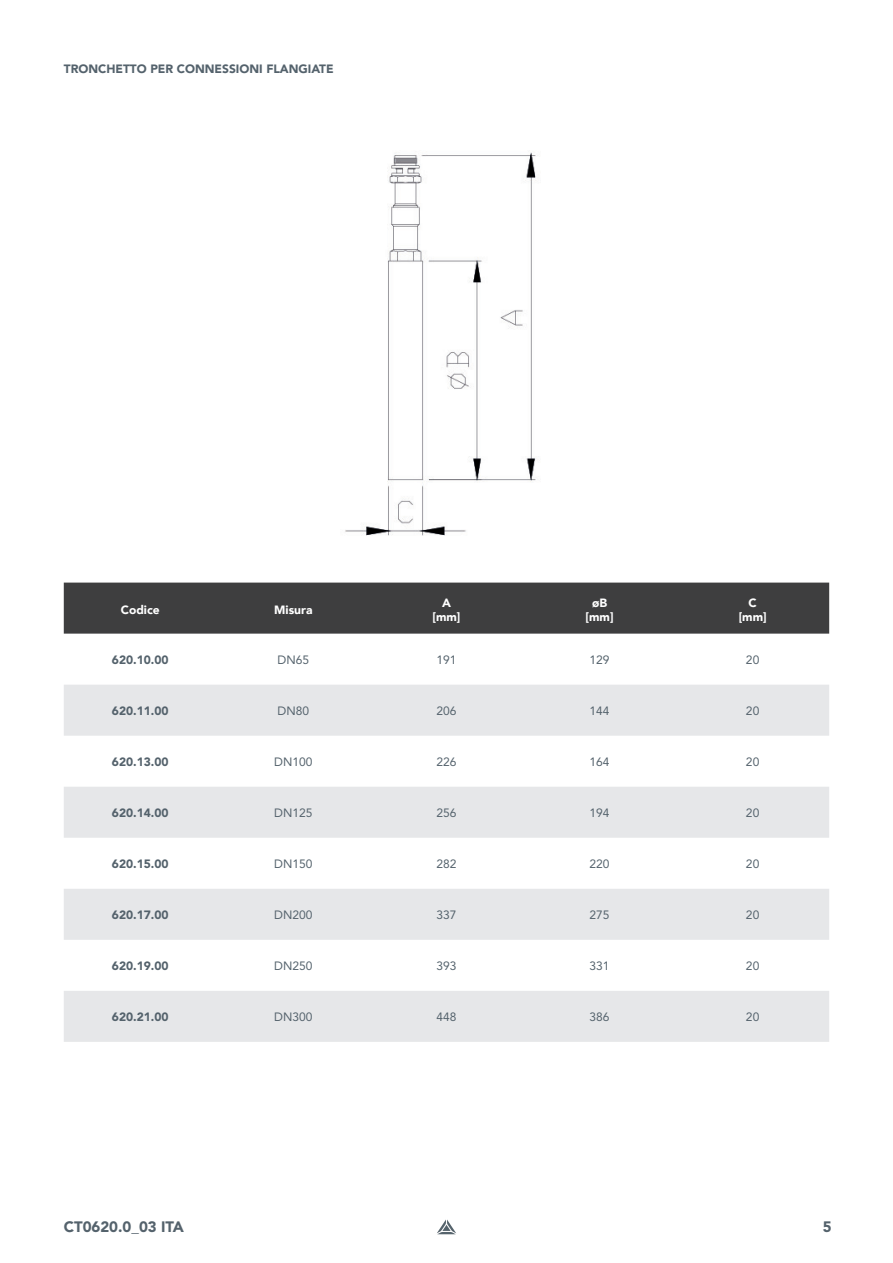
<style>
.page{position:relative;width:893px;height:1263px;background:#fff}
.page>*{position:absolute;margin:0;border:0;box-sizing:border-box;transform-origin:0 0}
.t1{font:900 15px "Avenir LT Pro";color:#54626c}
.t2{font:900 12px "Avenir LT Pro";color:#54626c}
.t3{font:12px "Avenir LT Pro";color:#54626c}
.t4{font:900 12px "Avenir";color:#fff}
</style>
<div class="page">
<svg style="left:437px;top:1219px;width:19px;height:15px"></svg>
<img style="left:345px;top:152px;width:191px;height:384px">
<div style="left:64px;top:583px;width:765px;height:51px;background:#3e3e3f"></div>
<svg style="left:64px;top:685px;width:765px;height:357px;fill:#e6e7e9"></svg>
<p class="t2" style="left:64px;top:61px;width:271px">TRONCHETTO PER CONNESSIONI FLANGIATE</p>
<p class="t4" style="left:121px;top:600px;width:40px">Codice</p>
<p class="t4" style="left:274px;top:600px;width:40px">Misura</p>
<p class="t4" style="left:442px;top:592px;width:10px">A</p>
<p class="t4" style="left:432px;top:607px;width:29px">[mm]</p>
<p class="t4" style="left:592px;top:592px;width:17px">øB</p>
<p class="t4" style="left:586px;top:607px;width:29px">[mm]</p>
<p class="t4" style="left:748px;top:592px;width:10px">C</p>
<p class="t4" style="left:739px;top:607px;width:29px">[mm]</p>
<p class="t2" style="left:112px;top:652px;width:58px">620.10.00</p>
<p class="t3" style="left:278px;top:652px;width:33px">DN65</p>
<p class="t3" style="left:436px;top:652px;width:22px">191</p>
<p class="t3" style="left:590px;top:652px;width:22px">129</p>
<p class="t3" style="left:746px;top:652px;width:15px">20</p>
<p class="t2" style="left:112px;top:703px;width:58px">620.11.00</p>
<p class="t3" style="left:278px;top:703px;width:33px">DN80</p>
<p class="t3" style="left:436px;top:703px;width:22px">206</p>
<p class="t3" style="left:590px;top:703px;width:22px">144</p>
<p class="t3" style="left:746px;top:703px;width:15px">20</p>
<p class="t2" style="left:112px;top:754px;width:58px">620.13.00</p>
<p class="t3" style="left:274px;top:754px;width:40px">DN100</p>
<p class="t3" style="left:436px;top:754px;width:22px">226</p>
<p class="t3" style="left:590px;top:754px;width:22px">164</p>
<p class="t3" style="left:746px;top:754px;width:15px">20</p>
<p class="t2" style="left:112px;top:805px;width:58px">620.14.00</p>
<p class="t3" style="left:274px;top:805px;width:40px">DN125</p>
<p class="t3" style="left:436px;top:805px;width:22px">256</p>
<p class="t3" style="left:590px;top:805px;width:22px">194</p>
<p class="t3" style="left:746px;top:805px;width:15px">20</p>
<p class="t2" style="left:112px;top:856px;width:58px">620.15.00</p>
<p class="t3" style="left:274px;top:856px;width:40px">DN150</p>
<p class="t3" style="left:436px;top:856px;width:22px">282</p>
<p class="t3" style="left:590px;top:856px;width:22px">220</p>
<p class="t3" style="left:746px;top:856px;width:15px">20</p>
<p class="t2" style="left:112px;top:907px;width:58px">620.17.00</p>
<p class="t3" style="left:274px;top:907px;width:40px">DN200</p>
<p class="t3" style="left:436px;top:907px;width:22px">337</p>
<p class="t3" style="left:590px;top:907px;width:22px">275</p>
<p class="t3" style="left:746px;top:907px;width:15px">20</p>
<p class="t2" style="left:112px;top:958px;width:58px">620.19.00</p>
<p class="t3" style="left:274px;top:958px;width:40px">DN250</p>
<p class="t3" style="left:436px;top:958px;width:22px">393</p>
<p class="t3" style="left:590px;top:958px;width:22px">331</p>
<p class="t3" style="left:746px;top:958px;width:15px">20</p>
<p class="t2" style="left:112px;top:1009px;width:58px">620.21.00</p>
<p class="t3" style="left:274px;top:1009px;width:40px">DN300</p>
<p class="t3" style="left:436px;top:1009px;width:22px">448</p>
<p class="t3" style="left:590px;top:1009px;width:22px">386</p>
<p class="t3" style="left:746px;top:1009px;width:15px">20</p>
<p class="t1" style="left:64px;top:1218px;width:122px">CT0620.0_03 ITA</p>
<p class="t1" style="left:823px;top:1218px;width:10px">5</p>
</div>
